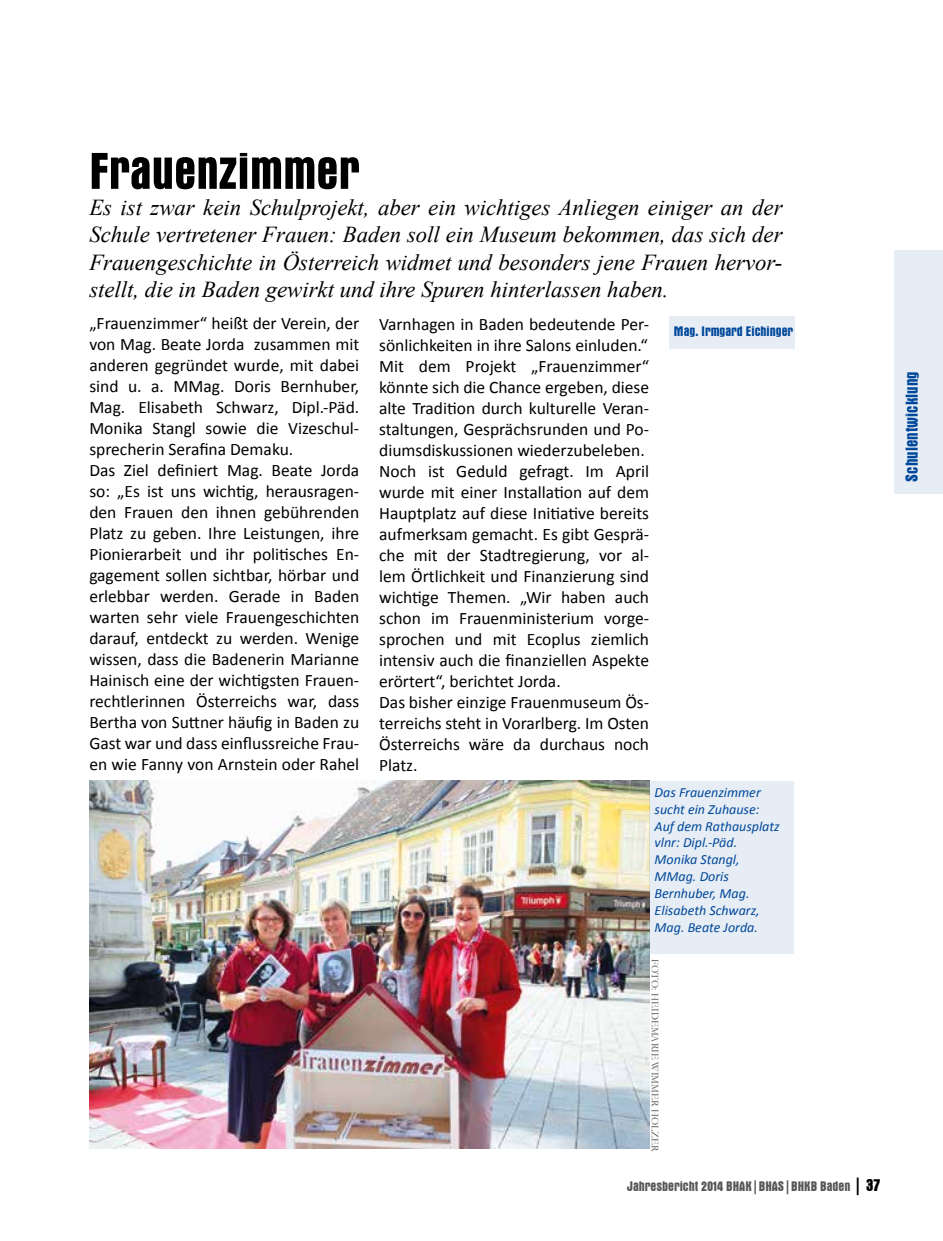
<style>
.page{position:relative;width:943px;height:1241px;background:#fff}
.page>*{position:absolute;margin:0;border:0;box-sizing:border-box;transform-origin:0 0}
.t1{font:700 condensed 52.5px "Aurora BT";color:#000}
.t2{font:italic 22.75px/27.3px "Times New Roman";color:#000;text-align:justify}
.t3{font:17.5px/21px "Calibri";color:#000}
.t4{font:700 condensed 17.5px "Aurora BT";color:#00489a}
.t5{font:italic 14px/16.8px "Calibri";color:#00489a}
.t6{font:700 condensed 14px "Aurora BT";color:#575756}
.t7{font:700 condensed 14px "Aurora BT";color:#00489a}
.t8{font:10.5px "Garamond";color:#575756}
.s1{font-size:17.5px;color:#000}
</style>
<div class="page">
<div style="left:894px;top:251px;width:49px;height:243px;background:#e6edf5"></div>
<img style="left:89px;top:780px;width:560px;height:368px">
<div style="left:669px;top:317px;width:125px;height:32px;background:#e6edf5"></div>
<div style="left:649px;top:780px;width:145px;height:173px;background:#e6edf5"></div>
<p class="t1" style="left:89px;top:141px;width:272px">Frauenzimmer</p>
<p class="t2" style="left:89px;top:193px;width:694px">Es ist zwar kein Schulprojekt, aber ein wichtiges Anliegen einiger an der Schule vertretener Frauen: Baden soll ein Museum bekommen, das sich der Frauengeschichte in Österreich widmet und besonders jene Frauen hervor&shy;stellt, die in Baden gewirkt und ihre Spuren hinterlassen haben.</p>
<p class="t3" style="left:89px;top:312px;width:271px">„Frauenzimmer“ heißt der Verein, der von Mag. Beate Jorda zusammen mit anderen gegründet wurde, mit dabei sind u. a. MMag. Doris Bernhuber, Mag. Elisabeth Schwarz, Dipl.-Päd.<br>Monika Stangl sowie die Vizeschul&shy;sprecherin Serafina Demaku.<br>Das Ziel definiert Mag. Beate Jorda so: „Es ist uns wichtig, herausragen&shy;den Frauen den ihnen gebührenden Platz zu geben. Ihre Leistungen, ihre Pionierarbeit und ihr politisches En&shy;gagement sollen sichtbar, hörbar und erlebbar werden. Gerade in Baden warten sehr viele Frauengeschichten darauf, entdeckt zu werden. Wenige wissen, dass die Badenerin Marianne Hainisch eine der wichtigsten Frauen&shy;rechtlerinnen Österreichs war, dass Bertha von Suttner häufig in Baden zu Gast war und dass einflussreiche Frau&shy;en wie Fanny von Arnstein oder Rahel</p>
<p class="t3" style="left:379px;top:314px;width:271px">Varnhagen in Baden bedeutende Per&shy;sönlichkeiten in ihre Salons einluden.“ Mit dem Projekt „Frauenzimmer“ könnte sich die Chance ergeben, diese alte Tradition durch kulturelle Veran&shy;staltungen, Gesprächsrunden und Po&shy;diumsdiskussionen wiederzubeleben.<br>Noch ist Geduld gefragt. Im April wurde mit einer Installation auf dem Hauptplatz auf diese Initiative bereits aufmerksam gemacht. Es gibt Gesprä&shy;che mit der Stadtregierung, vor al&shy;lem Örtlichkeit und Finanzierung sind wichtige Themen. „Wir haben auch schon im Frauenministerium vorge&shy;sprochen und mit Ecoplus ziemlich intensiv auch die finanziellen Aspekte erörtert“, berichtet Jorda.<br>Das bisher einzige Frauenmuseum Ös&shy;terreichs steht in Vorarlberg. Im Osten Österreichs wäre da durchaus noch Platz.</p>
<p class="t7" style="left:674px;top:323px;width:121px">Mag. Irmgard Eichinger</p>
<p class="t5" style="left:654px;top:783px;width:127px">Das Frauenzimmer sucht ein Zuhause:<br>Auf dem Rathausplatz vlnr: Dipl.-Päd.<br>Monika Stangl,<br>MMag. Doris<br>Bernhuber, Mag.<br>Elisabeth Schwarz,<br>Mag. Beate Jorda.</p>
<p class="t8" style="left:662px;top:959px;width:194px;rotate:90deg">FOTO: HEIDEMARIE WIMMER HOLZER</p>
<p class="t6" style="left:627px;top:1178px;width:254px">Jahresbericht 2014 BHAK|BHAS|BHKB Baden <span class="s1">| 37</span></p>
<p class="t4" style="left:901px;top:481px;width:111px;rotate:-90deg">Schulentwicklung</p>
</div>
